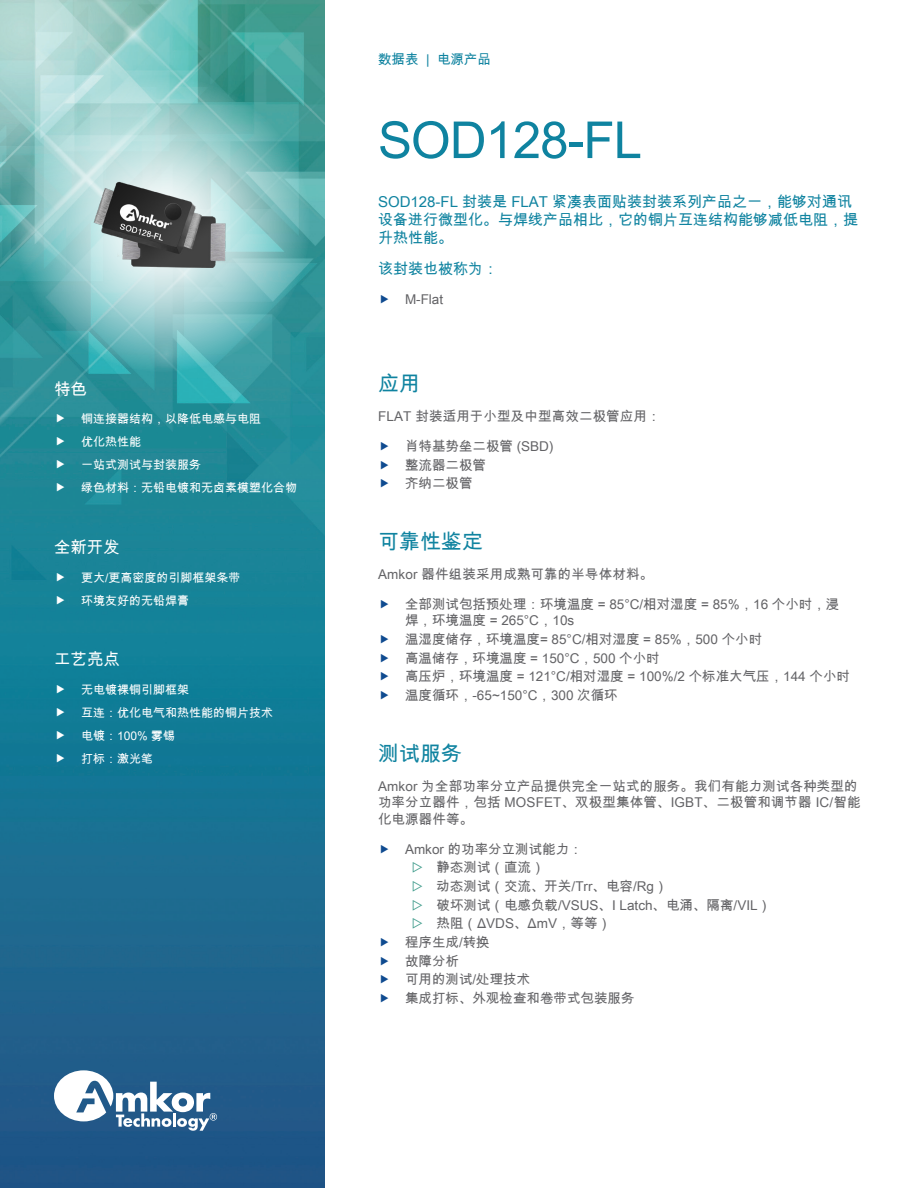
<style>
.page{position:relative;width:918px;height:1188px;background:#fff}
.page>*{position:absolute;margin:0;border:0;box-sizing:border-box;transform-origin:0 0}
.Data_Sheet_Title{font:51px "Arial Unicode MS";letter-spacing:-.02em;color:#0f83a0}
.Data_Sheet_Section_T{font:21px "Arial Unicode MS";color:#0f83a0}
.Sidebar_Title{font:16.5px "Arial Unicode MS";color:#fff}
.Data_Sheet_Subcopy{font:15px/18px "Arial Unicode MS";color:#0f83a0}
.Body_Copy_Gray{font:13.5px/16.5px "Arial Unicode MS";color:#636366}
.Data_Sheet_Page_Head{font:13.5px "Arial Unicode MS";color:#0f83a0}
.t1{font:12px "Arial Unicode MS";color:#fff}
.s1{color:#429d8d}
</style>
<div class="page">
<img style="left:0;top:0;width:324px;height:1188px">
<svg style="left:54px;top:1070px;width:163px;height:61px"></svg>
<svg style="left:14px;top:76px;width:296px;height:296px;background:#8dc8c8"></svg>
<img style="left:93px;top:182px;width:136px;height:85px">
<svg style="left:57px;top:414px;width:7px;height:9px"></svg>
<svg style="left:57px;top:437px;width:7px;height:9px"></svg>
<svg style="left:57px;top:460px;width:7px;height:9px"></svg>
<svg style="left:57px;top:483px;width:7px;height:9px"></svg>
<svg style="left:57px;top:572px;width:7px;height:9px"></svg>
<svg style="left:57px;top:595px;width:7px;height:9px"></svg>
<svg style="left:57px;top:685px;width:7px;height:8px"></svg>
<svg style="left:57px;top:708px;width:7px;height:8px"></svg>
<svg style="left:57px;top:731px;width:7px;height:8px"></svg>
<svg style="left:57px;top:754px;width:7px;height:8px"></svg>
<p class="Sidebar_Title" style="left:54px;top:377px;width:34px">特色</p>
<p class="t1" style="left:81px;top:410px;width:181px">铜连接器结构，以降低电感与电阻</p>
<p class="t1" style="left:81px;top:433px;width:61px">优化热性能</p>
<p class="t1" style="left:81px;top:456px;width:121px">一站式测试与封装服务</p>
<p class="t1" style="left:81px;top:480px;width:217px">绿色材料：无铅电镀和无卤素模塑化合物</p>
<p class="Sidebar_Title" style="left:54px;top:535px;width:67px">全新开发</p>
<p class="t1" style="left:81px;top:569px;width:161px">更大/更高密度的引脚框架条带</p>
<p class="t1" style="left:81px;top:592px;width:109px">环境友好的无铅焊膏</p>
<p class="Sidebar_Title" style="left:54px;top:647px;width:67px">工艺亮点</p>
<p class="t1" style="left:81px;top:681px;width:109px">无电镀裸铜引脚框架</p>
<p class="t1" style="left:81px;top:704px;width:193px">互连：优化电气和热性能的铜片技术</p>
<p class="t1" style="left:81px;top:727px;width:96px">电镀：100% 雾锡</p>
<p class="t1" style="left:81px;top:750px;width:73px">打标：激光笔</p>
<p class="Data_Sheet_Page_Head" style="left:378px;top:49px;width:115px">数据表 | 电源产品</p>
<p class="Data_Sheet_Title" style="left:378px;top:103px;width:265px">SOD128-FL</p>
<p class="Data_Sheet_Subcopy" style="left:378px;top:192px;width:481px">SOD128-FL 封装是 FLAT 紧凑表面贴装封装系列产品之一，能够对通讯设备进行微型化。与焊线产品相比，它的铜片互连结构能够减低电阻，提升热性能。</p>
<p class="Data_Sheet_Subcopy" style="left:378px;top:260px;width:121px">该封装也被称为：</p>
<p class="Body_Copy_Gray" style="left:405px;top:291px;width:40px">M-Flat</p>
<p class="Data_Sheet_Section_T" style="left:378px;top:368px;width:43px">应用</p>
<p class="Body_Copy_Gray" style="left:378px;top:408px;width:284px">FLAT 封装适用于小型及中型高效二极管应用：</p>
<p class="Body_Copy_Gray" style="left:405px;top:438px;width:150px">肖特基势垒二极管 (SBD)</p>
<p class="Body_Copy_Gray" style="left:405px;top:456px;width:82px">整流器二极管</p>
<p class="Body_Copy_Gray" style="left:405px;top:475px;width:69px">齐纳二极管</p>
<p class="Data_Sheet_Section_T" style="left:378px;top:526px;width:106px">可靠性鉴定</p>
<p class="Body_Copy_Gray" style="left:378px;top:566px;width:277px">Amkor 器件组装采用成熟可靠的半导体材料。</p>
<p class="Body_Copy_Gray" style="left:405px;top:596px;width:436px">全部测试包括预处理：环境温度 = 85°C/相对湿度 = 85%，16 个小时，浸焊，环境温度 = 265°C，10s</p>
<p class="Body_Copy_Gray" style="left:405px;top:631px;width:359px">温湿度储存，环境温度= 85°C/相对湿度 = 85%，500 个小时</p>
<p class="Body_Copy_Gray" style="left:405px;top:649px;width:256px">高温储存，环境温度 = 150°C，500 个小时</p>
<p class="Body_Copy_Gray" style="left:405px;top:668px;width:447px">高压炉，环境温度 = 121°C/相对湿度 = 100%/2 个标准大气压，144 个小时</p>
<p class="Body_Copy_Gray" style="left:405px;top:687px;width:214px">温度循环，-65~150°C，300 次循环</p>
<p class="Data_Sheet_Section_T" style="left:378px;top:738px;width:85px">测试服务</p>
<p class="Body_Copy_Gray" style="left:378px;top:777px;width:484px">Amkor 为全部功率分立产品提供完全一站式的服务。我们有能力测试各种类型的功率分立器件，包括 MOSFET、双极型集体管、IGBT、二极管和调节器 IC/智能化电源器件等。</p>
<p class="Body_Copy_Gray" style="left:405px;top:840px;width:179px">Amkor 的功率分立测试能力：</p>
<p class="Body_Copy_Gray" style="left:412px;top:859px;width:134px"><span class="s1">▷</span> 静态测试（直流）</p>
<p class="Body_Copy_Gray" style="left:412px;top:878px;width:257px"><span class="s1">▷</span> 动态测试（交流、开关/Trr、电容/Rg）</p>
<p class="Body_Copy_Gray" style="left:412px;top:896px;width:361px"><span class="s1">▷</span> 破坏测试（电感负载/VSUS、I Latch、电涌、隔离/VIL）</p>
<p class="Body_Copy_Gray" style="left:412px;top:915px;width:201px"><span class="s1">▷</span> 热阻（ΔVDS、ΔmV，等等）</p>
<p class="Body_Copy_Gray" style="left:405px;top:934px;width:86px">程序生成/转换</p>
<p class="Body_Copy_Gray" style="left:405px;top:952px;width:55px">故障分析</p>
<p class="Body_Copy_Gray" style="left:405px;top:971px;width:127px">可用的测试/处理技术</p>
<p class="Body_Copy_Gray" style="left:405px;top:990px;width:231px">集成打标、外观检查和卷带式包装服务</p>
</div>
